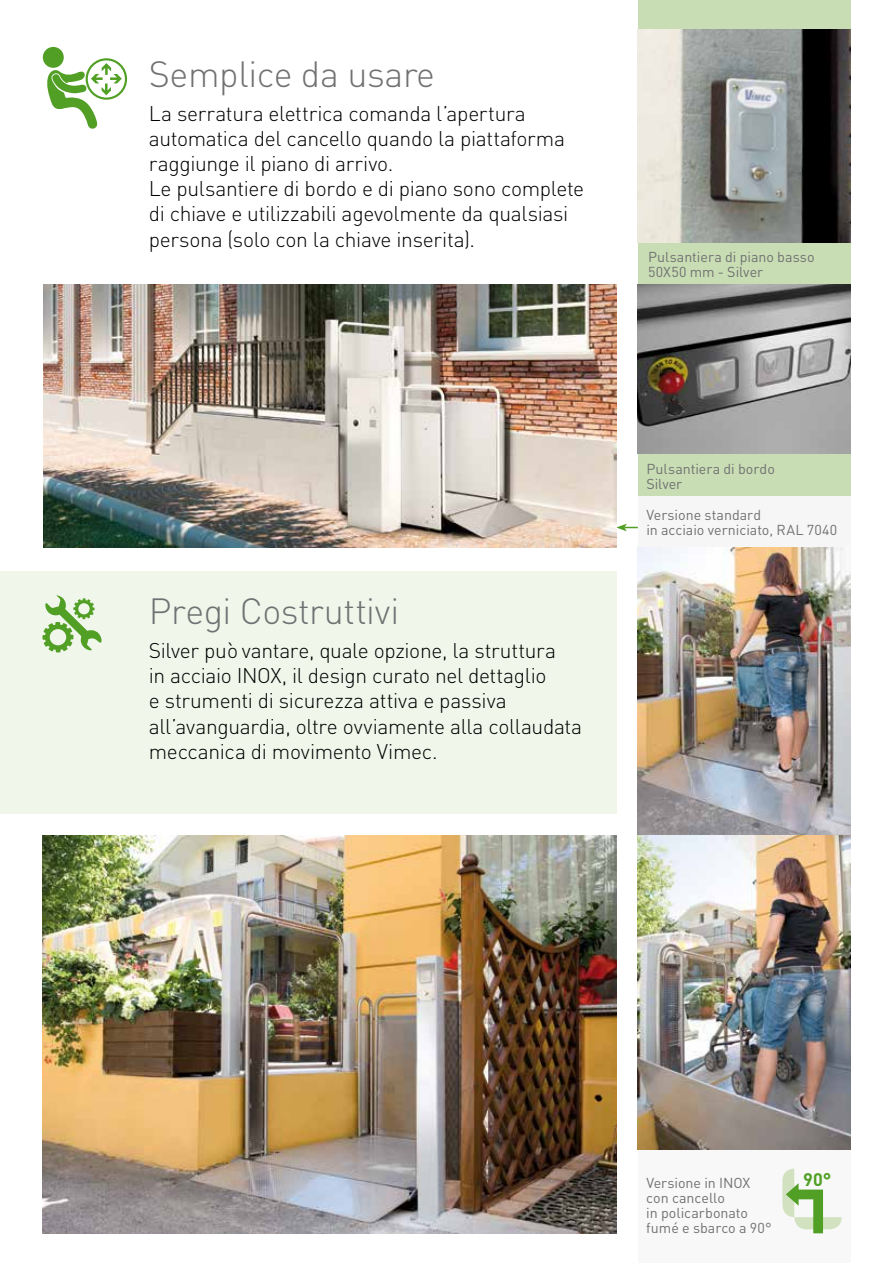
<style>
.page{position:relative;width:893px;height:1263px;background:#fff}
.page>*{position:absolute;margin:0;border:0;box-sizing:border-box;transform-origin:0 0}
.t1{font:300 36px "DIN";letter-spacing:-.01em;color:#707172}
.t2{font:300 21px/25.2px "DIN";letter-spacing:-.015em;color:#000}
.t3{font:700 18px "DIN";color:#51a025}
.t4{font:14.25px/15px "DIN";color:#707172}
</style>
<div class="page">
<div style="left:0;top:571px;width:616px;height:242px;background:#f0f6ea"></div>
<div style="left:638px;top:0;width:212px;height:497px;background:#c9ddb4"></div>
<div style="left:638px;top:1088px;width:212px;height:175px;background:#f6f6f6"></div>
<img style="left:638px;top:285px;width:212px;height:168px">
<img style="left:638px;top:30px;width:212px;height:212px">
<div style="left:43px;top:47px;width:21px;height:21px;background:#51a025;border-radius:50%"></div>
<svg style="left:47px;top:58px;width:80px;height:71px"></svg>
<img style="left:638px;top:547px;width:212px;height:289px">
<img style="left:638px;top:836px;width:212px;height:313px">
<img style="left:43px;top:836px;width:574px;height:397px">
<svg style="left:43px;top:595px;width:59px;height:57px"></svg>
<svg style="left:616px;top:524px;width:22px;height:7px"></svg>
<img style="left:44px;top:285px;width:572px;height:263px">
<div style="left:638px;top:497px;width:212px;height:50px;background:#f6f6f6"></div>
<svg style="left:782px;top:1168px;width:59px;height:65px"></svg>
<h1 class="t1" style="left:149px;top:52px;width:288px">Semplice da usare</h1>
<p class="t2" style="left:149px;top:100px;width:437px">La serratura elettrica comanda l’apertura automatica del cancello quando la piattaforma raggiunge il piano di arrivo.<br>Le pulsantiere di bordo e di piano sono complete di chiave e utilizzabili agevolmente da qualsiasi persona (solo con la chiave inserita).</p>
<p class="t4" style="left:648px;top:249px;width:168px">Pulsantiera di piano basso<br>50X50 mm - Silver</p>
<h1 class="t1" style="left:149px;top:589px;width:252px">Pregi Costruttivi</h1>
<p class="t2" style="left:149px;top:638px;width:435px">Silver può vantare, quale opzione, la struttura<br>in acciaio INOX, il design curato nel dettaglio<br>e strumenti di sicurezza attiva e passiva all’avanguardia, oltre ovviamente alla collaudata meccanica di movimento Vimec.</p>
<p class="t4" style="left:646px;top:461px;width:130px">Pulsantiera di bordo<br>Silver</p>
<p class="t4" style="left:646px;top:507px;width:140px">Versione standard<br>in acciaio verniciato, RAL</p>
<p class="t4" style="left:807px;top:522px;width:32px">7040</p>
<p class="t4" style="left:646px;top:1175px;width:127px">Versione in I NOX con cancello<br>in policarbonato fumé e sbarco a 90°</p>
<p class="t3" style="left:803px;top:1168px;width:29px">90°</p>
</div>
